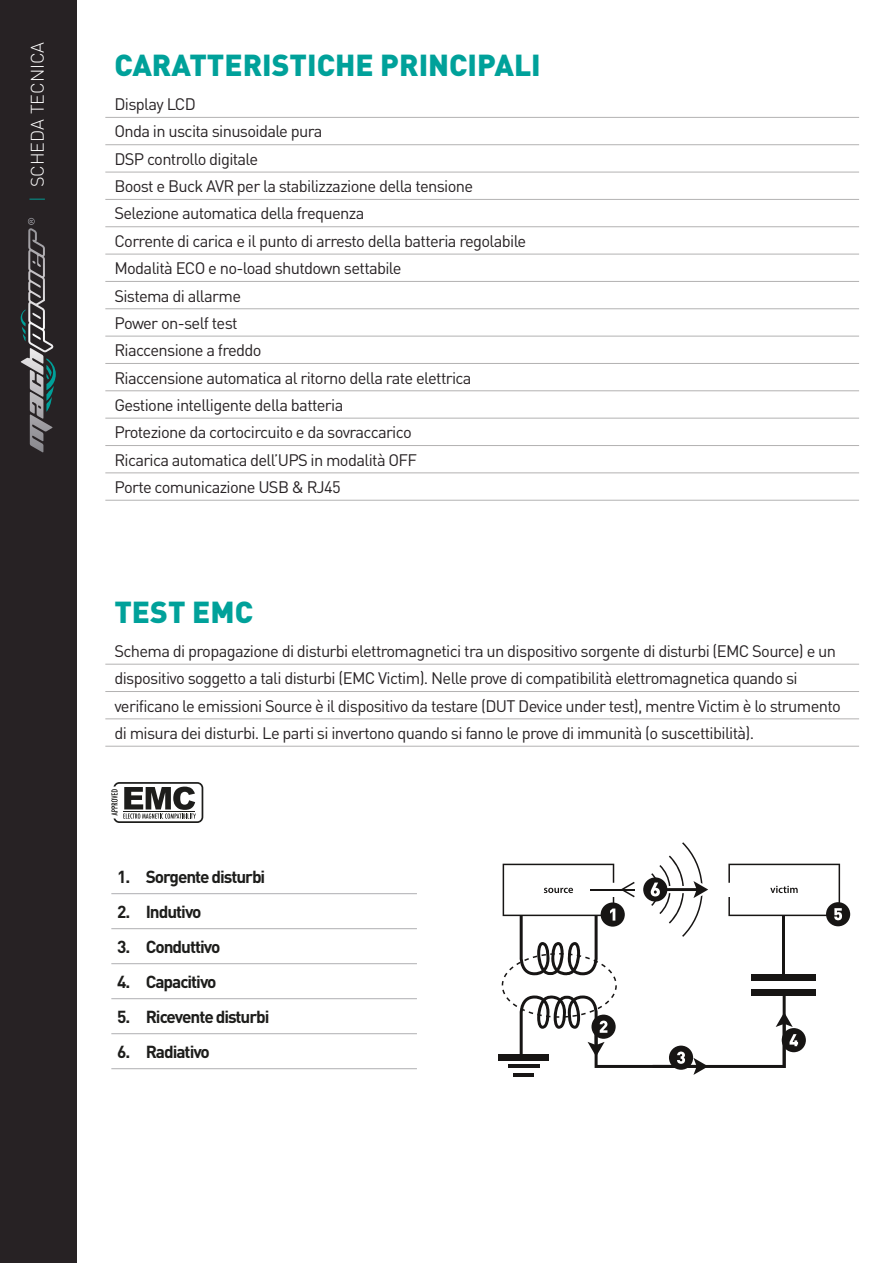
<style>
.page{position:relative;width:893px;height:1263px;background:#fff}
.page>*{position:absolute;margin:0;border:0;box-sizing:border-box;transform-origin:0 0}
.t1{font:900 30px "DIN";color:#00a19a}
.t2{font:300 18px "DIN";color:#fff}
.t3{font:700 17.25px/35.1px "DIN";letter-spacing:-.06em;color:#1d1d1b;text-align:justify}
.t4{font:16.5px/27.3px "DIN";letter-spacing:-.04em;color:#272224}
.s1{color:#00a098}
</style>
<div class="page">
<div style="left:0;top:0;width:76px;height:1263px;background:#272224"></div>
<svg style="left:46px;top:358px;width:10px;height:54px"></svg>
<svg style="left:21px;top:218px;width:32px;height:134px"></svg>
<hr style="left:105px;top:117px;width:754px;height:1px;background:#b3b2b2">
<hr style="left:105px;top:144px;width:754px;height:1px;background:#b3b2b2">
<hr style="left:105px;top:172px;width:754px;height:1px;background:#b3b2b2">
<hr style="left:105px;top:199px;width:754px;height:1px;background:#b3b2b2">
<hr style="left:105px;top:226px;width:754px;height:1px;background:#b3b2b2">
<hr style="left:105px;top:254px;width:754px;height:1px;background:#b3b2b2">
<hr style="left:105px;top:281px;width:754px;height:1px;background:#b3b2b2">
<hr style="left:105px;top:308px;width:754px;height:1px;background:#b3b2b2">
<hr style="left:105px;top:336px;width:754px;height:1px;background:#b3b2b2">
<hr style="left:105px;top:363px;width:754px;height:1px;background:#b3b2b2">
<hr style="left:105px;top:390px;width:754px;height:1px;background:#b3b2b2">
<hr style="left:105px;top:418px;width:754px;height:1px;background:#b3b2b2">
<hr style="left:105px;top:445px;width:754px;height:1px;background:#b3b2b2">
<hr style="left:105px;top:473px;width:754px;height:1px;background:#b3b2b2">
<hr style="left:105px;top:500px;width:754px;height:1px;background:#b3b2b2">
<hr style="left:105px;top:664px;width:754px;height:1px;background:#b3b2b2">
<hr style="left:105px;top:691px;width:754px;height:1px;background:#b3b2b2">
<hr style="left:105px;top:719px;width:754px;height:1px;background:#b3b2b2">
<hr style="left:105px;top:746px;width:754px;height:1px;background:#b3b2b2">
<svg style="left:111px;top:782px;width:92px;height:41px"></svg>
<div style="left:498px;top:1054px;width:51px;height:6px;background:#171514"></div>
<hr style="left:513px;top:1074px;width:21px;height:3px;background:#171514">
<div style="left:826px;top:902px;width:24px;height:24px;background:#171514;border-radius:50%"></div>
<svg style="left:502px;top:842px;width:340px;height:233px"></svg>
<hr style="left:111px;top:893px;width:306px;height:1px;background:#afafb2">
<hr style="left:111px;top:928px;width:306px;height:1px;background:#afafb2">
<hr style="left:111px;top:963px;width:306px;height:1px;background:#afafb2">
<hr style="left:111px;top:998px;width:306px;height:1px;background:#afafb2">
<hr style="left:111px;top:1033px;width:306px;height:1px;background:#afafb2">
<hr style="left:111px;top:1068px;width:306px;height:1px;background:#afafb2">
<p class="t2" style="left:26px;top:202px;width:162px;rotate:-90deg"><span class="s1">|</span> SCHEDA TECNICA</p>
<h1 class="t1" style="left:114px;top:46px;width:428px">CARATTERISTICHE PRINCIPALI</h1>
<p class="t4" style="left:114px;top:90px;width:413px">Display LCD<br>Onda in uscita sinusoidale pura<br>DSP controllo digitale<br>Boost e Buck AVR per la stabilizzazione della tensione Selezione automatica della frequenza<br>Corrente di carica e il punto di arresto della batteria regolabile Modalità ECO e no-load shutdown settabile<br>Sistema di allarme<br>Power on-self test<br>Riaccensione a freddo<br>Riaccensione automatica al ritorno della rate elettrica Gestione intelligente della batteria<br>Protezione da cortocircuito e da sovraccarico<br>Ricarica automatica dell’UPS in modalità OFF<br>Porte comunicazione USB &amp; RJ45</p>
<h1 class="t1" style="left:114px;top:592px;width:140px">TEST EMC</h1>
<p class="t4" style="left:114px;top:637px;width:728px">Schema di propagazione di disturbi elettromagnetici tra un dispositivo sorgente di disturbi (EMC Source) e un dispositivo soggetto a tali disturbi (EMC Victim). Nelle prove di compatibilità elettromagnetica quando si verificano le emissioni Source è il dispositivo da testare (DUT Device under test), mentre Victim è lo strumento di misura dei disturbi. Le parti si invertono quando si fanno le prove di immunità (o suscettibilità).</p>
<p class="t3" style="left:117px;top:858px;width:15px">1.<br>2.<br>3.<br>4.<br>5.<br>6.</p>
<p class="t3" style="left:146px;top:858px;width:125px;text-align:left">Sorgente disturbi<br>Indutivo<br>Conduttivo<br>Capacitivo<br>Ricevente disturbi<br>Radiativo</p>
</div>
